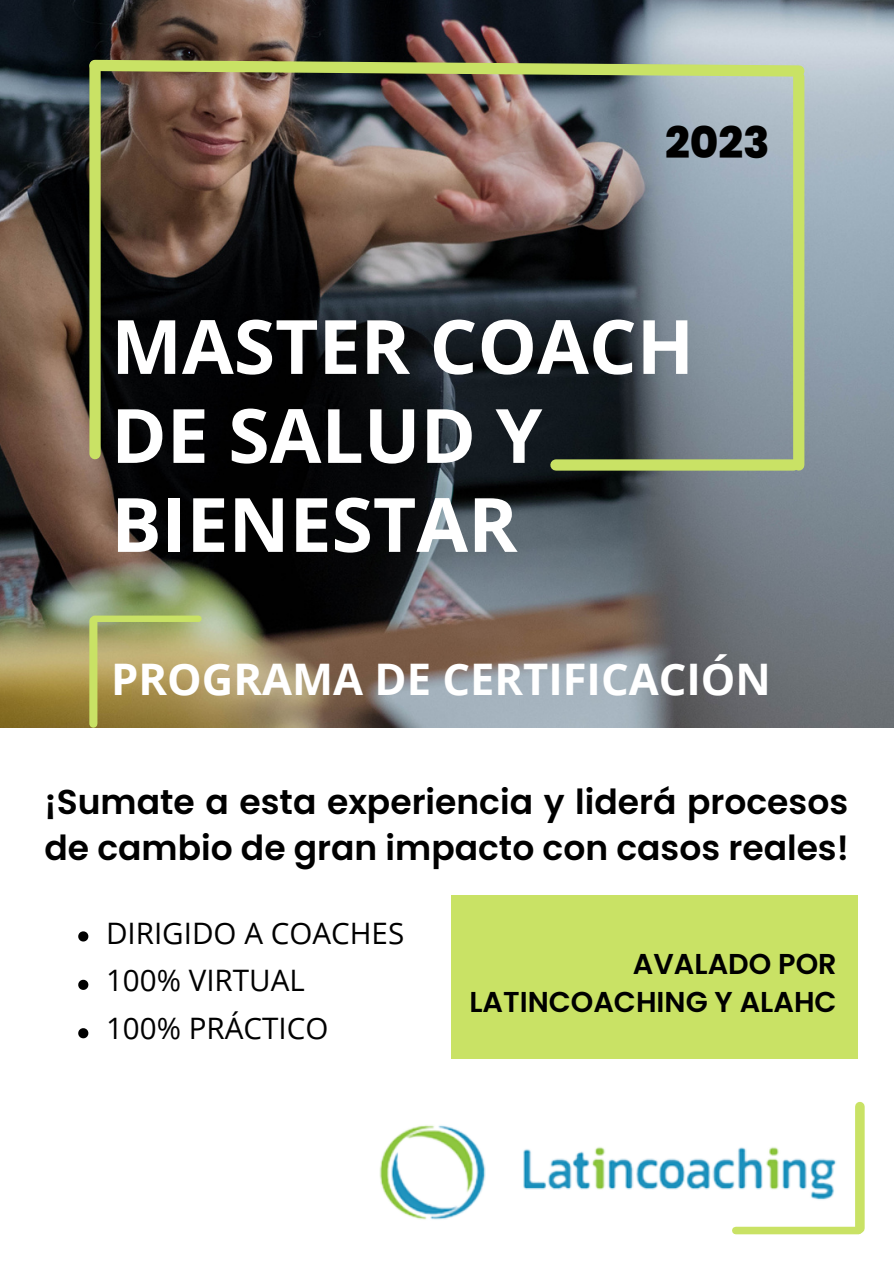
<style>
.page{position:relative;width:894px;height:1264px;background:#fff}
.page>*{position:absolute;margin:0;border:0;box-sizing:border-box;transform-origin:0 0}
.t1{font:700 75px/88.9px "Open Sans";color:#fff}
.t2{font:700 43.5px "Open Sans";color:#fff}
.t3{font:800 43.5px "Poppins";color:#000}
.t4{font:600 34.5px/46.2px "Poppins";color:#000}
.t5{font:29.55px/47.2px "Open Sans";color:#000}
.t6{font:600 28.65px/38.2px "Poppins";color:#000;text-align:right}
</style>
<div class="page">
<img style="left:0;top:0;width:893px;height:727px">
<div style="left:94px;top:615px;width:104px;height:7px;background:#c9e265"></div>
<div style="left:89px;top:620px;width:8px;height:103px;background:#c9e265"></div>
<img style="left:84px;top:54px;width:726px;height:28px">
<div style="left:555px;top:459px;width:238px;height:11px;background:#c9e265"></div>
<div style="left:792px;top:77px;width:12px;height:388px;background:#c9e265"></div>
<div style="left:89px;top:66px;width:12px;height:387px;background:#c9e265"></div>
<img style="left:379px;top:1103px;width:485px;height:132px">
<svg style="left:78px;top:931px;width:10px;height:10px"></svg>
<svg style="left:78px;top:979px;width:10px;height:10px"></svg>
<svg style="left:78px;top:1028px;width:10px;height:10px"></svg>
<div style="left:451px;top:895px;width:406px;height:163px;background:#c9e265"></div>
<p class="t3" style="left:665px;top:112px;width:106px">2023</p>
<p class="t1" style="left:111px;top:300px;width:584px">MASTER COACH<br>DE SALUD Y<br>BIENESTAR</p>
<p class="t2" style="left:111px;top:648px;width:661px">PROGRAMA DE CERTIFICACIÓN</p>
<p class="t4" style="left:44px;top:779px;width:805px">¡Sumate a esta experiencia y liderá procesos de cambio de gran impacto con casos reales!</p>
<p class="t5" style="left:106px;top:908px;width:299px">DIRIGIDO A COACHES<br>100% VIRTUAL</p>
<p class="t5" style="left:106px;top:1003px;width:224px">100% PRÁCTICO</p>
<p class="t6" style="left:469px;top:944px;width:368px">AVALADO POR<br>LATINCOACHING Y ALAHC</p>
</div>
